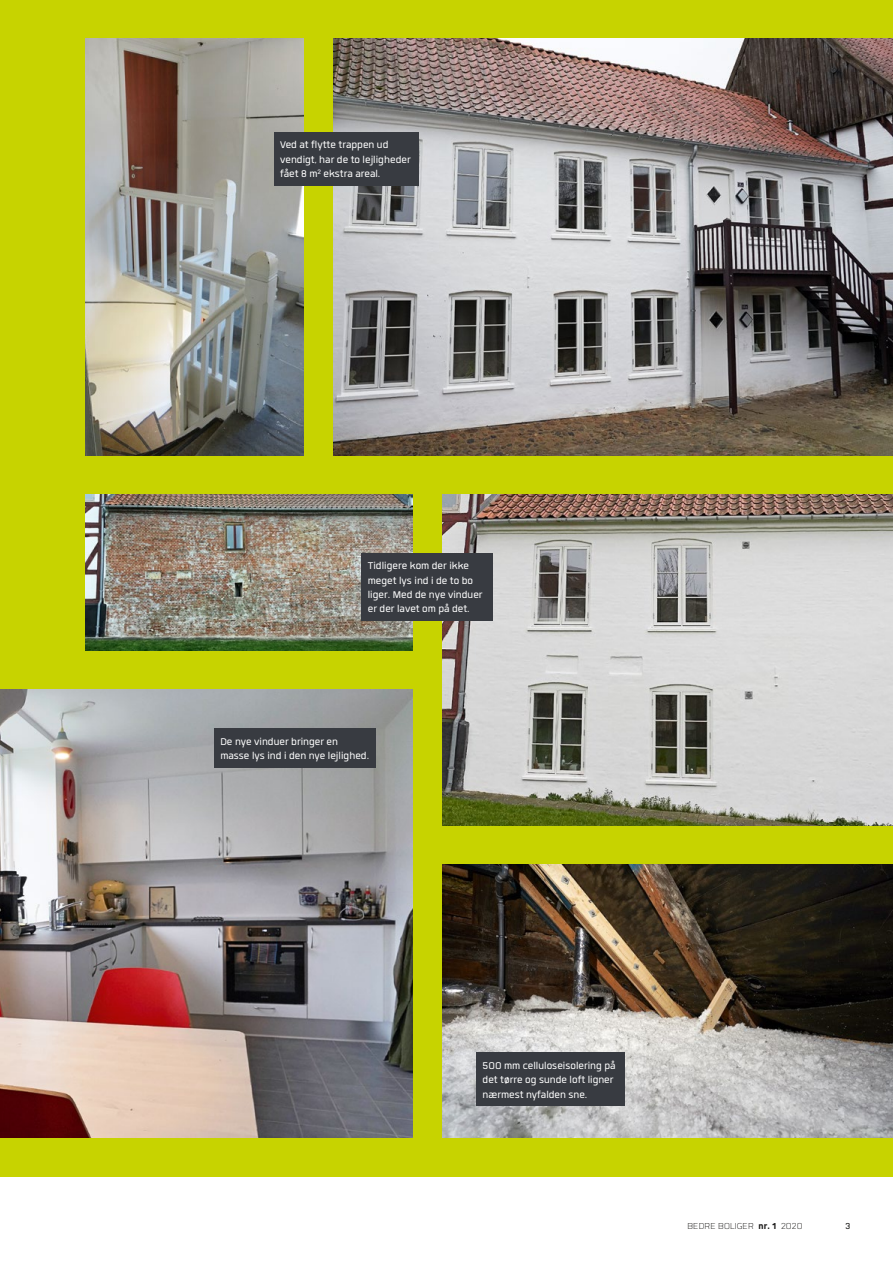
<style>
.page{position:relative;width:893px;height:1263px;background:#fff}
.page>*{position:absolute;margin:0;border:0;box-sizing:border-box;transform-origin:0 0}
.t1{font:13.5px/14.2px "Quan";color:#fff}
.t2{font:300 12px "Quan";letter-spacing:.01em;color:#181716}
.t3{font:12px "Quan";color:#181716}
.s1{font-weight:800}
</style>
<div class="page">
<div style="left:0;top:0;width:893px;height:1177px;background:#c7d300"></div>
<img style="left:442px;top:865px;width:451px;height:273px">
<img style="left:0;top:689px;width:412px;height:449px">
<img style="left:333px;top:38px;width:560px;height:417px">
<div style="left:476px;top:1053px;width:149px;height:53px;background:#383b41"></div>
<div style="left:214px;top:728px;width:162px;height:40px;background:#383b41"></div>
<img style="left:85px;top:494px;width:327px;height:156px">
<img style="left:442px;top:494px;width:451px;height:332px">
<div style="left:361px;top:553px;width:132px;height:68px;background:#383b41"></div>
<img style="left:85px;top:38px;width:218px;height:417px">
<div style="left:274px;top:132px;width:144px;height:53px;background:#383b41"></div>
<p class="t1" style="left:280px;top:138px;width:132px">Ved at fytte trappen ud vendigt, har de to lejligheder fået 8 m<sup>2</sup> ekstra areal.</p>
<p class="t1" style="left:368px;top:559px;width:116px">Tidligere kom der ikke meget lys ind i de to bo liger. Med de nye vinduer er der lavet om på det.</p>
<p class="t1" style="left:220px;top:734px;width:150px">De nye vinduer bringer en masse lys ind i den nye lejlighed.</p>
<p class="t1" style="left:483px;top:1058px;width:134px">500 mm celluloseisolering på det tørre og sunde loft ligner nærmest nyfalden sne.</p>
<p class="t2" style="left:687px;top:1221px;width:117px">BEDRE BOLIGER <span class="s1">nr. 1</span> 2020</p>
<p class="t3" style="left:845px;top:1221px;width:7px">3</p>
</div>
